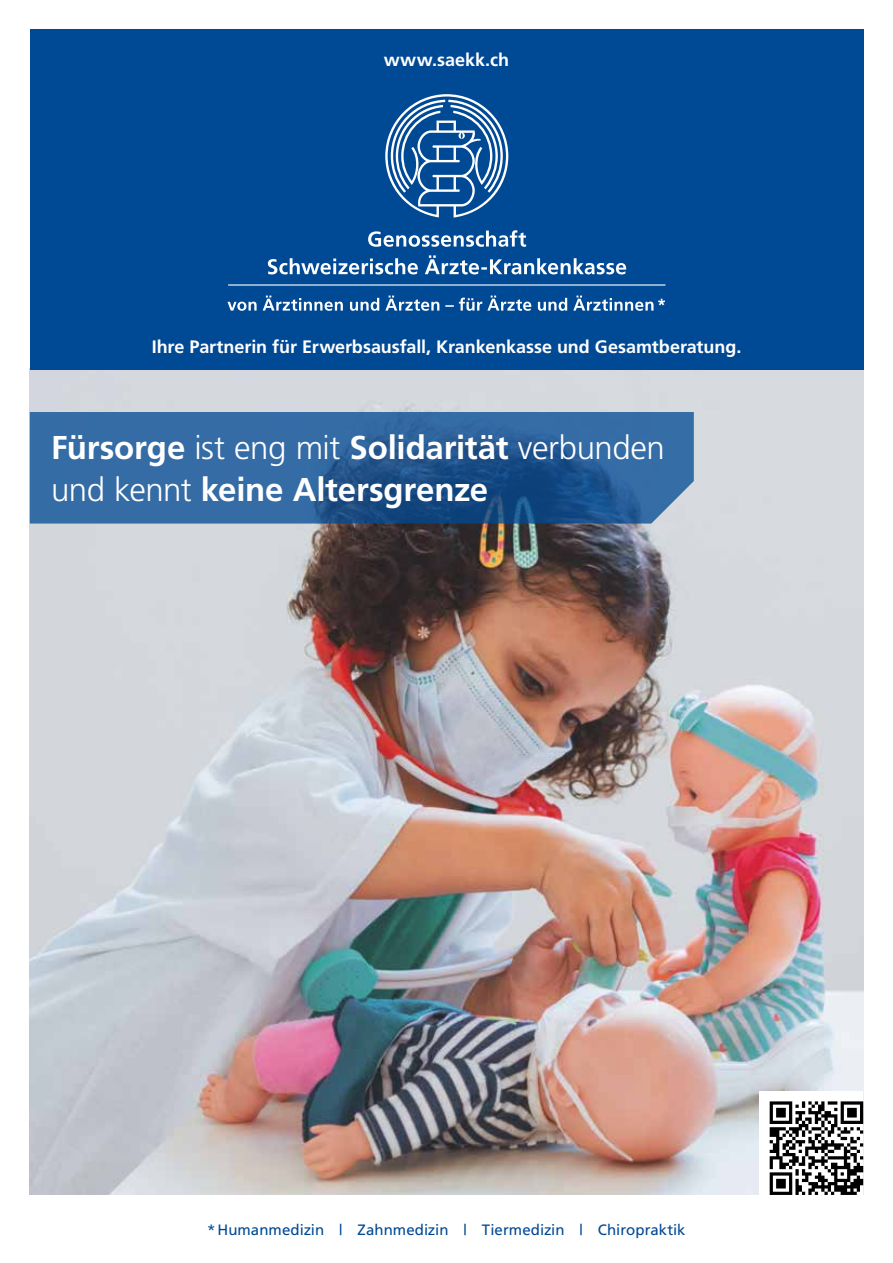
<style>
.page{position:relative;width:893px;height:1263px;background:#fff}
.page>*{position:absolute;margin:0;border:0;box-sizing:border-box;transform-origin:0 0}
.t1{font:700 33px/42px "Frutiger";letter-spacing:-.005em;color:#fff}
.t2{font:700 18px "Frutiger";color:#fff}
.t3{font:15px "Frutiger";color:#004994}
.s1{font-weight:300}
</style>
<div class="page">
<img style="left:30px;top:370px;width:833px;height:825px">
<div style="left:30px;top:30px;width:833px;height:340px;background:#004994"></div>
<div style="left:759px;top:1091px;width:104px;height:104px;background:#fff"></div>
<svg style="left:770px;top:1101px;width:93px;height:94px"></svg>
<svg style="left:385px;top:94px;width:123px;height:124px"></svg>
<svg style="left:268px;top:255px;width:358px;height:19px"></svg>
<svg style="left:368px;top:230px;width:158px;height:17px"></svg>
<svg style="left:227px;top:296px;width:438px;height:15px"></svg>
<hr style="left:228px;top:284px;width:437px;height:2px;background:#fff">
<svg style="left:30px;top:412px;width:664px;height:112px;background:#2e639c"></svg>
<p class="t2" style="left:384px;top:49px;width:127px">www.saekk.ch</p>
<p class="t2" style="left:152px;top:336px;width:591px">Ihre Partnerin für Erwerbsausfall, Krankenkasse und Gesamtberatung.</p>
<h1 class="t1" style="left:51px;top:426px;width:615px">Fürsorge <span class="s1">ist eng mit</span> Solidarität <span class="s1">verbunden und kennt</span> keine Altersgrenze</h1>
<p class="t3" style="left:207px;top:1221px;width:480px">*Humanmedizin | Zahnmedizin | Tiermedizin | Chiropraktik</p>
</div>
